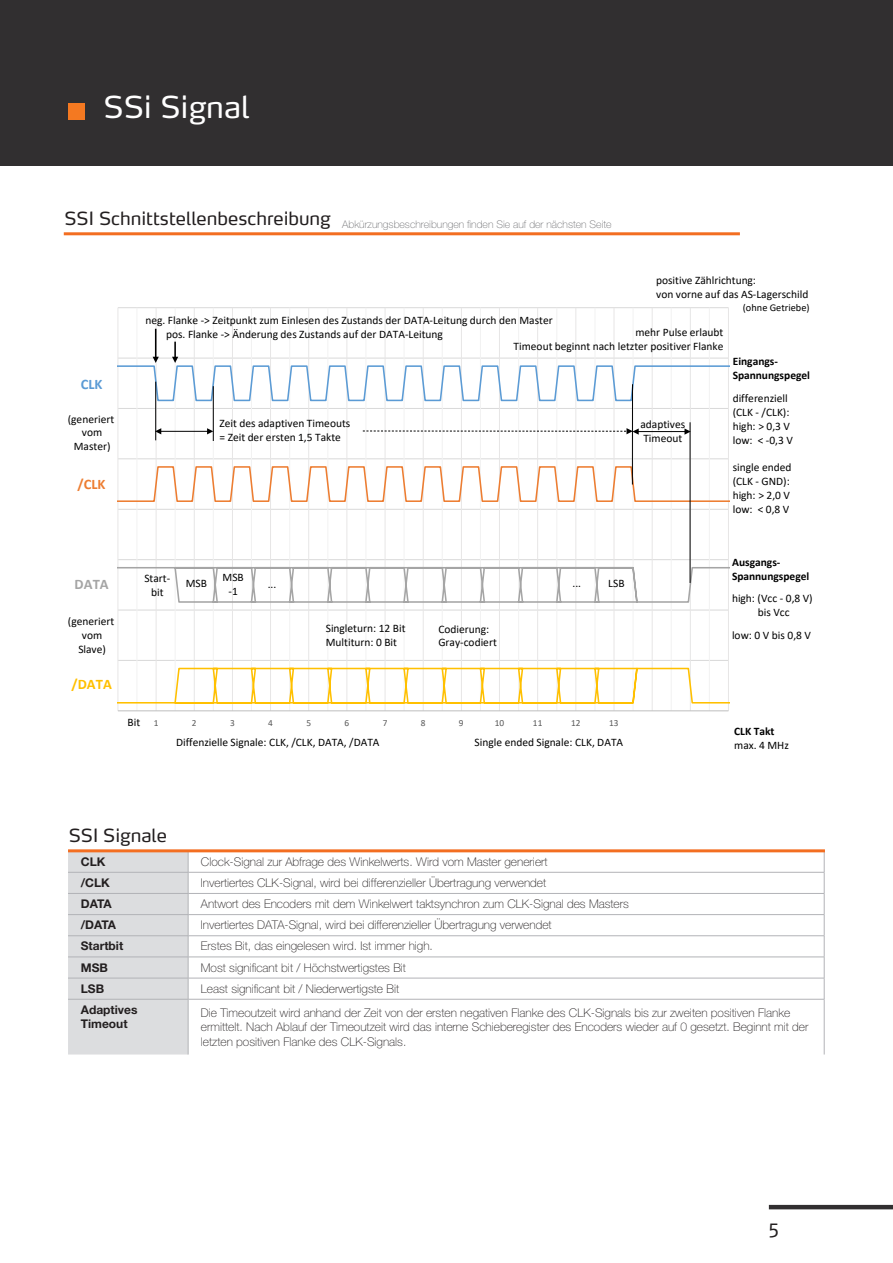
<style>
.page{position:relative;width:893px;height:1263px;background:#fff}
.page>*{position:absolute;margin:0;border:0;box-sizing:border-box;transform-origin:0 0}
.t1{font:30px "Max OT";color:#fff}
.t2{font:18px "Max OT";color:#231f20}
.t3{font:700 14.55px "Calibri";color:#ffc000}
.t4{font:700 14.55px "Calibri";color:#ed7d31}
.t5{font:700 14.55px "Calibri";color:#a5a5a5}
.t6{font:700 14.55px "Calibri";color:#5b9bd5}
.t7{font:100 12px/14.4px "Helvetica Neue LT Pro";color:#231f20}
.t8{font:700 12px/14.4px "Helvetica Neue LT Pro";color:#231f20}
.t9{font:11.4px/14px "Calibri";color:#000}
.t10{font:700 11.4px/14px "Calibri";letter-spacing:-.005em;color:#000}
.t11{font:100 10.5px "Helvetica Neue LT Pro";color:#6c6d70}
.t12{font:10.35px "Calibri";color:#000}
.t13{font:9.3px "Calibri";color:#595959}
.s1{font-weight:700}
</style>
<div class="page">
<div style="left:0;top:0;width:893px;height:166px;background:#312f30"></div>
<div style="left:68px;top:103px;width:17px;height:17px;background:#f47921"></div>
<hr style="left:769px;top:1205px;width:124px;height:4px;background:#312f30">
<svg style="left:117px;top:307px;width:613px;height:405px"></svg>
<svg style="left:118px;top:329px;width:611px;height:73px"></svg>
<hr style="left:638px;top:431px;width:47px;height:1px;background:#000">
<svg style="left:684px;top:428px;width:6px;height:7px"></svg>
<hr style="left:690px;top:422px;width:1px;height:161px;background:#000">
<hr style="left:632px;top:384px;width:1px;height:100px;background:#000">
<hr style="left:155px;top:382px;width:1px;height:58px;background:#000">
<hr style="left:160px;top:431px;width:48px;height:1px;background:#000">
<svg style="left:207px;top:428px;width:6px;height:6px"></svg>
<svg style="left:155px;top:428px;width:6px;height:6px"></svg>
<hr style="left:213px;top:386px;width:1px;height:55px;background:#000">
<svg style="left:363px;top:428px;width:276px;height:7px"></svg>
<hr style="left:64px;top:232px;width:676px;height:3px;background:#f36e21">
<hr style="left:188px;top:872px;width:636px;height:1px;background:#b2b3b7">
<hr style="left:188px;top:893px;width:636px;height:1px;background:#b2b3b7">
<hr style="left:188px;top:914px;width:636px;height:1px;background:#b2b3b7">
<hr style="left:188px;top:935px;width:636px;height:1px;background:#b2b3b7">
<hr style="left:188px;top:957px;width:636px;height:1px;background:#b2b3b7">
<hr style="left:188px;top:978px;width:636px;height:1px;background:#b2b3b7">
<svg style="left:68px;top:852px;width:121px;height:202px;background:#dadbdd"></svg>
<svg style="left:824px;top:852px;width:1px;height:147px"></svg>
<hr style="left:68px;top:999px;width:120px;height:1px;background:#b2b3b7">
<hr style="left:188px;top:999px;width:636px;height:1px;background:#b2b3b7">
<hr style="left:188px;top:999px;width:1px;height:55px;background:#b2b3b7">
<hr style="left:824px;top:999px;width:1px;height:55px;background:#b2b3b7">
<hr style="left:68px;top:849px;width:757px;height:3px;background:#f36e21">
<p class="t1" style="left:103px;top:88px;width:148px">SSi Signal</p>
<p class="t2" style="left:64px;top:207px;width:268px">SSI Schnittstellenbeschreibung</p>
<p class="t11" style="left:342px;top:218px;width:271px">Abkürzungsbeschreibungen finden Sie auf der nächsten Seite</p>
<p class="t9" style="left:656px;top:273px;width:154px">positive Zählrichtung:<br>von vorne auf das AS-Lagerschild</p>
<p class="t12" style="left:743px;top:300px;width:68px">(ohne Getriebe)</p>
<p class="t6" style="left:81px;top:374px;width:23px">CLK</p>
<p class="t9" style="left:68px;top:411px;width:48px;text-align:center">(generiert vom<br>Master)</p>
<p class="t4" style="left:78px;top:474px;width:29px">/CLK</p>
<p class="t9" style="left:166px;top:313px;width:388px;text-indent:-21px">neg. Flanke -&gt; Zeitpunkt zum Einlesen des Zustands der DATA-Leitung durch den Master pos. Flanke -&gt; Änderung des Zustands auf der DATA-Leitung</p>
<p class="t9" style="left:513px;top:325px;width:211px;text-align:right">mehr Pulse erlaubt<br>Timeout beginnt nach letzter positiver Flanke</p>
<p class="t9" style="left:219px;top:416px;width:132px">Zeit des adaptiven Timeouts = Zeit der ersten 1,5 Takte</p>
<p class="t9" style="left:640px;top:417px;width:46px">adaptives<br>Timeout</p>
<p class="t10" style="left:733px;top:354px;width:79px">Eingangs-<br>Spannungspegel</p>
<p class="t9" style="left:733px;top:391px;width:62px">differenziell (CLK - /CLK): high: &gt; 0,3 V low: &lt; -0,3 V</p>
<p class="t9" style="left:733px;top:460px;width:60px">single ended (CLK - GND): high: &gt; 2,0 V low: &lt; 0,8 V</p>
<p class="t5" style="left:75px;top:574px;width:36px">DATA</p>
<p class="t9" style="left:68px;top:614px;width:48px;text-align:center">(generiert vom<br>Slave)</p>
<p class="t3" style="left:72px;top:674px;width:42px">/DATA</p>
<p class="t9" style="left:223px;top:570px;width:23px;text-align:center">MSB -1</p>
<p class="t9" style="left:144px;top:571px;width:27px;text-align:center">Start&shy;bit</p>
<p class="t9" style="left:186px;top:575px;width:23px">MSB</p>
<p class="t9" style="left:608px;top:576px;width:18px">LSB</p>
<p class="t9" style="left:572px;top:576px;width:10px">...</p>
<p class="t9" style="left:268px;top:577px;width:10px">...</p>
<p class="t9" style="left:326px;top:621px;width:81px">Singleturn: 12 Bit<br>Multiturn: 0 Bit</p>
<p class="t9" style="left:438px;top:621px;width:60px">Codierung:<br>Gray-codiert</p>
<p class="t9" style="left:128px;top:715px;width:14px">Bit</p>
<p class="t13" style="left:154px;top:716px;width:6px">1</p>
<p class="t13" style="left:192px;top:716px;width:6px">2</p>
<p class="t13" style="left:230px;top:716px;width:6px">3</p>
<p class="t13" style="left:268px;top:716px;width:6px">4</p>
<p class="t13" style="left:306px;top:716px;width:6px">5</p>
<p class="t13" style="left:344px;top:716px;width:6px">6</p>
<p class="t13" style="left:383px;top:716px;width:6px">7</p>
<p class="t13" style="left:421px;top:716px;width:6px">8</p>
<p class="t13" style="left:459px;top:716px;width:6px">9</p>
<p class="t13" style="left:495px;top:716px;width:11px">10</p>
<p class="t13" style="left:533px;top:716px;width:11px">11</p>
<p class="t13" style="left:571px;top:716px;width:11px">12</p>
<p class="t13" style="left:609px;top:716px;width:11px">13</p>
<p class="t9" style="left:176px;top:735px;width:205px">Diffenzielle Signale: CLK, /CLK, DATA, /DATA</p>
<p class="t9" style="left:475px;top:735px;width:150px">Single ended Signale: CLK, DATA</p>
<p class="t10" style="left:732px;top:555px;width:79px">Ausgangs-<br>Spannungspegel</p>
<p class="t9" style="left:732px;top:591px;width:82px;text-align:center">high: (Vcc - 0,8 V) bis Vcc</p>
<p class="t9" style="left:732px;top:628px;width:80px">low: 0 V bis 0,8 V</p>
<p class="t9" style="left:734px;top:724px;width:56px"><span class="s1">CLK Takt </span>max. 4 MHz</p>
<p class="t2" style="left:69px;top:824px;width:100px">SSI Signale</p>
<p class="t8" style="left:81px;top:854px;width:26px">CLK</p>
<p class="t7" style="left:201px;top:854px;width:348px">Clock-Signal zur Abfrage des Winkelwerts. Wird vom Master generiert</p>
<p class="t8" style="left:81px;top:875px;width:31px">/CLK</p>
<p class="t7" style="left:201px;top:875px;width:347px">Invertiertes CLK-Signal, wird bei differenzieller Übertragung verwendet</p>
<p class="t8" style="left:81px;top:896px;width:32px">DATA</p>
<p class="t7" style="left:201px;top:896px;width:430px">Antwort des Encoders mit dem Winkelwert taktsynchron zum CLK-Signal des Masters</p>
<p class="t8" style="left:81px;top:917px;width:37px">/DATA</p>
<p class="t7" style="left:201px;top:917px;width:352px">Invertiertes DATA-Signal, wird bei differenzieller Übertragung verwendet</p>
<p class="t8" style="left:81px;top:938px;width:44px">Startbit</p>
<p class="t7" style="left:201px;top:939px;width:234px">Erstes Bit, das eingelesen wird. Ist immer high.</p>
<p class="t8" style="left:81px;top:960px;width:29px">MSB</p>
<p class="t7" style="left:201px;top:960px;width:207px">Most significant bit / Höchstwertigstes Bit</p>
<p class="t8" style="left:81px;top:981px;width:25px">LSB</p>
<p class="t7" style="left:201px;top:981px;width:200px">Least significant bit / Niederwertigste Bit</p>
<p class="t8" style="left:81px;top:1002px;width:58px">Adaptives<br>Timeout</p>
<p class="t7" style="left:201px;top:1005px;width:609px">Die Timeoutzeit wird anhand der Zeit von der ersten negativen Flanke des CLK-Signals bis zur zweiten positiven Flanke ermittelt. Nach Ablauf der Timeoutzeit wird das interne Schieberegister des Encoders wieder auf 0 gesetzt. Beginnt mit der letzten positiven Flanke des CLK-Signals.</p>
<p class="t2" style="left:769px;top:1215px;width:11px">5</p>
</div>
